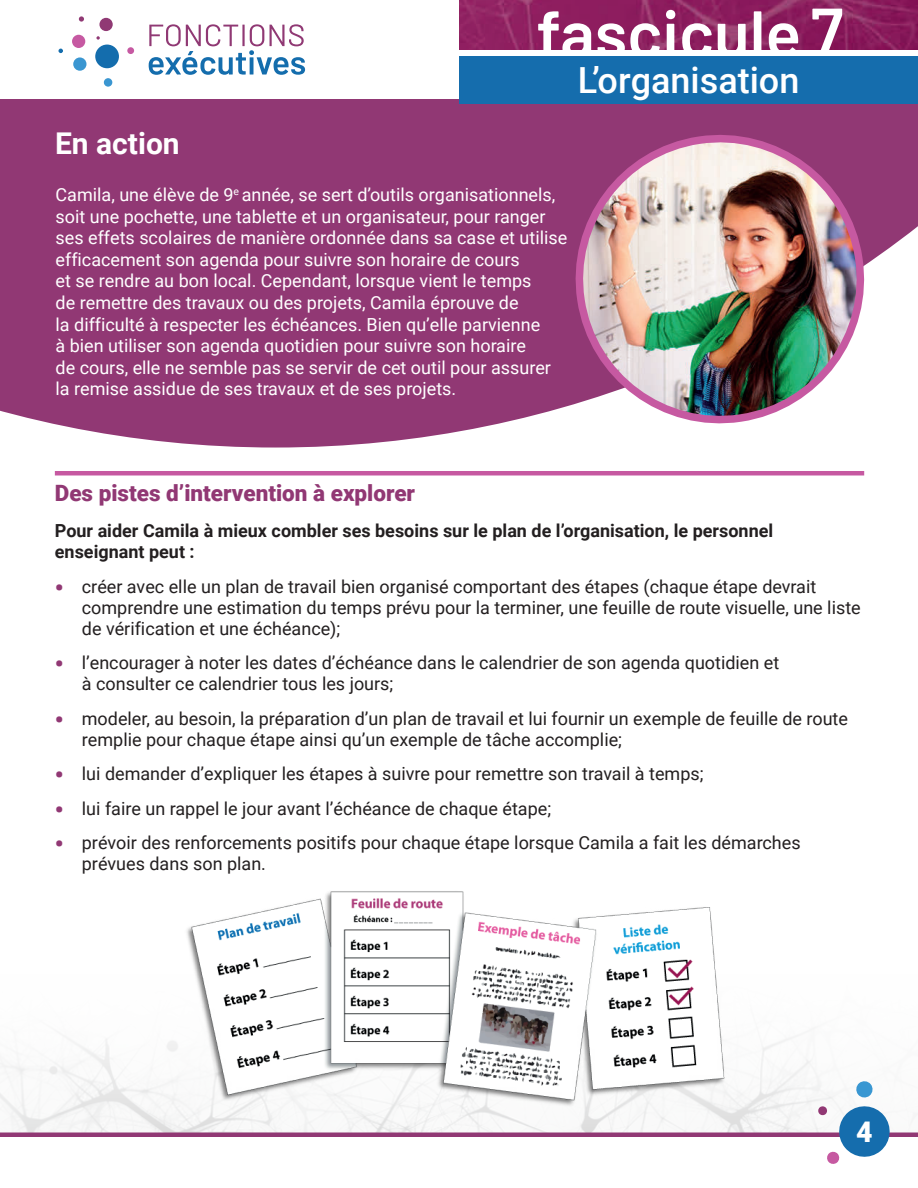
<style>
.page{position:relative;width:918px;height:1188px;background:#fff}
.page>*{position:absolute;margin:0;border:0;box-sizing:border-box;transform-origin:0 0}
.t1{font:500 36px "Roboto";color:#fff}
.H2_Blanc{font:700 30px "Roboto";color:#fff}
.t2{font:900 28.5px "Roboto";color:#fff}
.en_tete_3_vs2{font:900 22.5px "Roboto";color:#913874}
.t3{font:18px/21px "Roboto";color:#231f20}
.Style_de_paragraphe_1{font:18px/21.6px "Roboto";color:#fff}
.t4{font:700 18px/21.6px "Roboto";color:#231f20}
.s1{font-weight:900;font-size:24px;color:#913874}
</style>
<div class="page">
<img style="left:0;top:1035px;width:915px;height:97px">
<svg style="left:0;top:99px;width:918px;height:349px;background:#9c4c82"></svg>
<img style="left:570px;top:129px;width:300px;height:300px">
<hr style="left:55px;top:471px;width:809px;height:4px;background:#c659a1">
<img style="left:182px;top:891px;width:556px;height:221px">
<svg style="left:0;top:1132px;width:918px;height:5px;background:#9a4a80"></svg>
<svg style="left:818px;top:1080px;width:75px;height:84px"></svg>
<img style="left:459px;top:0;width:459px;height:50px">
<svg style="left:149px;top:24px;width:156px;height:51px"></svg>
<div style="left:95px;top:45px;width:24px;height:23px;background:#146dad;border-radius:50%"></div>
<div style="left:104px;top:78px;width:8px;height:9px;background:#3a96d1;border-radius:50%"></div>
<div style="left:99px;top:18px;width:14px;height:13px;background:#903974;border-radius:50%"></div>
<div style="left:72px;top:35px;width:13px;height:13px;background:#c659a2;border-radius:50%"></div>
<div style="left:73px;top:57px;width:13px;height:14px;background:#3a96d1;border-radius:50%"></div>
<svg style="left:59px;top:49px;width:4px;height:4px"></svg>
<svg style="left:79px;top:16px;width:5px;height:6px"></svg>
<svg style="left:96px;top:36px;width:4px;height:4px"></svg>
<div style="left:127px;top:47px;width:7px;height:7px;background:#c659a2;border-radius:50%"></div>
<div style="left:459px;top:53px;width:459px;height:51px;background:#156dad"></div>
<div style="left:459px;top:50px;width:459px;height:6px;background:#fff"></div>
<svg style="left:538px;top:11px;width:53px;height:39px"></svg>
<svg style="left:598px;top:23px;width:62px;height:27px"></svg>
<svg style="left:666px;top:10px;width:9px;height:40px"></svg>
<svg style="left:682px;top:23px;width:30px;height:27px"></svg>
<svg style="left:718px;top:24px;width:28px;height:26px"></svg>
<svg style="left:754px;top:11px;width:7px;height:39px"></svg>
<svg style="left:769px;top:23px;width:29px;height:27px"></svg>
<svg style="left:812px;top:9px;width:30px;height:41px"></svg>
<p class="H2_Blanc" style="left:55px;top:122px;width:126px">En action</p>
<p class="Style_de_paragraphe_1" style="left:56px;top:183px;width:513px">Camila, une élève de 9<sup>e</sup> année, se sert d’outils organisationnels, soit une pochette, une tablette et un organisateur, pour ranger ses effets scolaires de manière ordonnée dans sa case et utilise efficacement son agenda pour suivre son horaire de cours<br>et se rendre au bon local. Cependant, lorsque vient le temps<br>de remettre des travaux ou des projets, Camila éprouve de<br>la difficulté à respecter les échéances. Bien qu’elle parvienne<br>à bien utiliser son agenda quotidien pour suivre son horaire<br>de cours, elle ne semble pas se servir de cet outil pour assurer la remise assidue de ses travaux et de ses projets.</p>
<h1 class="t1" style="left:578px;top:55px;width:223px">L’organisation</h1>
<h3 class="en_tete_3_vs2" style="left:55px;top:478px;width:362px">Des pistes d’intervention à explorer</h3>
<p class="t4" style="left:55px;top:519px;width:720px">Pour aider Camila à mieux combler ses besoins sur le plan de l’organisation, le personnel enseignant peut :</p>
<p class="t3" style="left:82px;top:575px;width:780px;text-indent:-27px"><span class="s1">•</span> créer avec elle un plan de travail bien organisé comportant des étapes (chaque étape devrait comprendre une estimation du temps prévu pour la terminer, une feuille de route visuelle, une liste de vérification et une échéance);</p>
<p class="t3" style="left:82px;top:652px;width:699px;text-indent:-27px"><span class="s1">•</span> l’encourager à noter les dates d’échéance dans le calendrier de son agenda quotidien et à consulter ce calendrier tous les jours;</p>
<p class="t3" style="left:82px;top:707px;width:768px;text-indent:-27px"><span class="s1">•</span> modeler, au besoin, la préparation d’un plan de travail et lui fournir un exemple de feuille de route remplie pour chaque étape ainsi qu’un exemple de tâche accomplie;</p>
<p class="t3" style="left:55px;top:763px;width:650px"><span class="s1">•</span> lui demander d’expliquer les étapes à suivre pour remettre son travail à temps;</p>
<p class="t3" style="left:55px;top:797px;width:498px"><span class="s1">•</span> lui faire un rappel le jour avant l’échéance de chaque étape;</p>
<p class="t3" style="left:82px;top:832px;width:720px;text-indent:-27px"><span class="s1">•</span> prévoir des renforcements positifs pour chaque étape lorsque Camila a fait les démarches prévues dans son plan.</p>
<h3 class="t2" style="left:856px;top:1112px;width:18px">4</h3>
</div>
